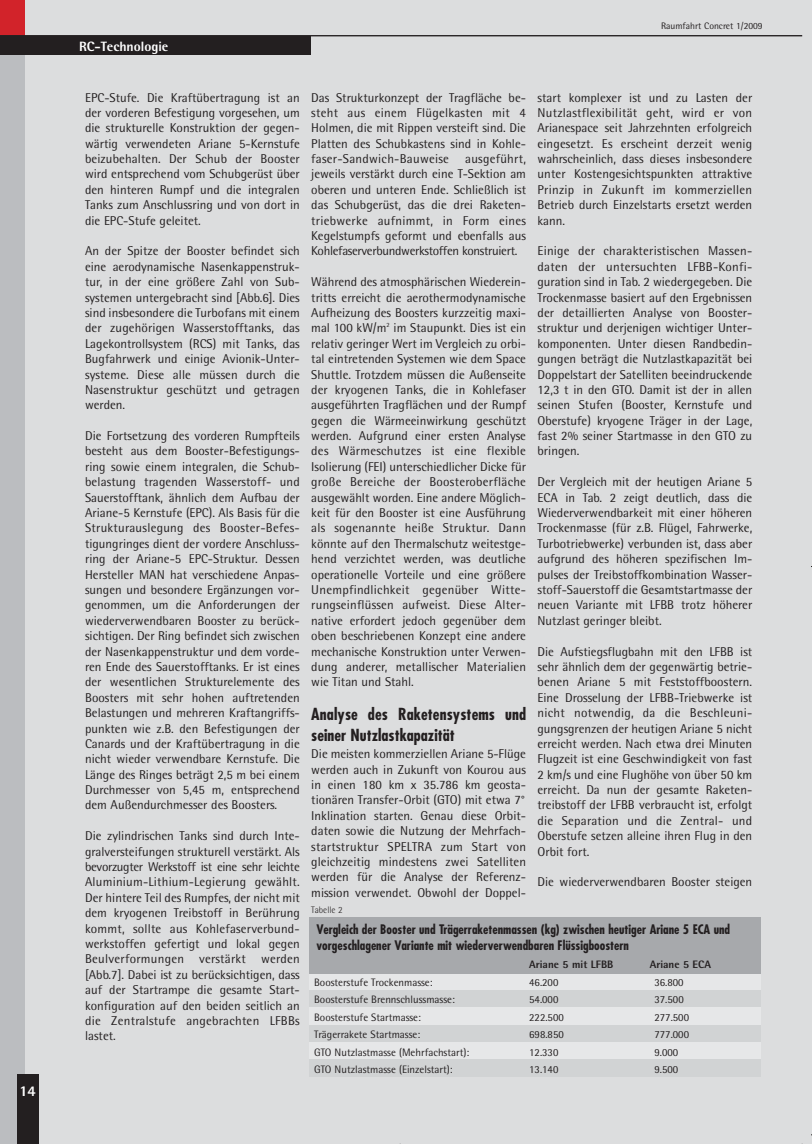
<style>
.page{position:relative;width:812px;height:1144px;background:#fff}
.page>*{position:absolute;margin:0;border:0;box-sizing:border-box;transform-origin:0 0}
.t1{font:700 condensed 16.2px/20.5px "Futura";letter-spacing:.005em;color:#231f20}
.t2{font:800 14.85px "AT Rotis Semi Sans";color:#fff}
.t3{font:800 13.5px "AT Rotis Semi Sans";color:#fff}
.t4{font:12.9px/15.5px "AT Rotis Semi Sans";color:#231f20;text-align:justify}
.t5{font:700 condensed 12.9px/16.2px "Futura";color:#231f20}
.t6{font:10.8px "AT Rotis Semi Sans";color:#231f20}
.t7{font:800 10.8px "AT Rotis Semi Sans";color:#231f20}
.t8{font:9.45px "AT Rotis Semi Sans";color:#231f20}
.t9{font:300 9.45px "AT Rotis Semi Sans";color:#231f20}
</style>
<div class="page">
<div style="left:0;top:0;width:812px;height:1143px;background:#dcddde"></div>
<div style="left:309px;top:973px;width:451px;height:17px;background:#e6e7e8"></div>
<div style="left:0;top:0;width:25px;height:1143px;background:#bbbdc0"></div>
<div style="left:0;top:0;width:25px;height:38px;background:#d2232a"></div>
<hr style="left:0;top:35px;width:802px;height:1px;background:#231f20">
<div style="left:0;top:36px;width:310px;height:19px;background:#231f20"></div>
<div style="left:17px;top:1074px;width:21px;height:70px;background:#231f20"></div>
<div style="left:309px;top:917px;width:451px;height:56px;background:#a7a9ac"></div>
<div style="left:309px;top:990px;width:451px;height:18px;background:#d1d3d4"></div>
<div style="left:309px;top:1008px;width:451px;height:17px;background:#e6e7e8"></div>
<div style="left:309px;top:1025px;width:451px;height:17px;background:#d1d3d4"></div>
<div style="left:309px;top:1042px;width:451px;height:17px;background:#e6e7e8"></div>
<div style="left:309px;top:1059px;width:451px;height:18px;background:#d1d3d4"></div>
<p class="t2" style="left:19px;top:1085px;width:18px">14</p>
<p class="t3" style="left:79px;top:41px;width:91px">RC-Technologie</p>
<p class="t8" style="left:661px;top:23px;width:103px">Raumfahrt Concret 1/2009</p>
<p class="t4" style="left:85px;top:91px;width:216px">EPC-Stufe. Die Kraftübertragung ist an der vorderen Befestigung vorgesehen, um die strukturelle Konstruktion der gegen&shy;wärtig verwendeten Ariane 5-Kernstufe beizubehalten. Der Schub der Booster wird entsprechend vom Schubgerüst über den hinteren Rumpf und die integralen Tanks zum Anschlussring und von dort in die EPC-Stufe geleitet.</p>
<p class="t4" style="left:85px;top:245px;width:216px">An der Spitze der Booster befindet sich eine aerodynamische Nasenkappen struk - tur, in der eine größere Zahl von Sub - systemen untergebracht sind [Abb.6]. Dies sind insbesondere die Turbofans mit einem der zugehörigen Wasserstofftanks, das Lagekontrollsystem (RCS) mit Tanks, das Bugfahrwerk und einige Avionik-Unter - systeme. Diese alle müssen durch die Nasenstruktur geschützt und getragen werden.</p>
<p class="t4" style="left:85px;top:429px;width:216px">Die Fortsetzung des vorderen Rumpfteils besteht aus dem Booster-Befestigungs - ring sowie einem integralen, die Schub&shy;belastung tragenden Wasserstoff- und Sauerstofftank, ähnlich dem Aufbau der Ariane-5 Kernstufe (EPC). Als Basis für die Strukturauslegung des Booster-Befes - tigungringes dient der vordere Anschluss - ring der Ariane-5 EPC-Struktur. Dessen Hersteller MAN hat verschiedene Anpas - sungen und besondere Ergänzungen vor&shy;genommen, um die Anforderungen der wiederverwendbaren Booster zu berück&shy;sichtigen. Der Ring befindet sich zwischen der Nasenkappenstruktur und dem vorde&shy;ren Ende des Sauerstofftanks. Er ist eines der wesentlichen Strukturelemente des Boosters mit sehr hohen auftretenden Belastungen und mehreren Kraftangriffs - punkten wie z.B. den Befestigungen der Canards und der Kraftübertragung in die nicht wieder verwendbare Kernstufe. Die Länge des Ringes beträgt 2,5 m bei einem Durchmesser von 5,45 m, entsprechend dem Außendurchmesser des Boosters.</p>
<p class="t4" style="left:85px;top:829px;width:216px">Die zylindrischen Tanks sind durch Inte - gralversteifungen strukturell verstärkt. Als bevorzugter Werkstoff ist eine sehr leichte Aluminium-Lithium-Legierung gewählt.<br>Der hintere Teil des Rumpfes, der nicht mit dem kryogenen Treibstoff in Berüh rung kommt, sollte aus Kohlefaserver bund - werkstoffen gefertigt und lokal gegen Beulverformungen verstärkt werden [Abb.7]. Dabei ist zu berücksichtigen, dass auf der Startrampe die gesamte Start - konfiguration auf den beiden seitlich an die Zentralstufe angebrachten LFBBs lastet.</p>
<p class="t4" style="left:311px;top:91px;width:216px">Das Strukturkonzept der Tragfläche be - steht aus einem Flügelkasten mit 4<br>Holmen, die mit Rippen versteift sind. Die Platten des Schubkastens sind in Kohle - faser-Sandwich-Bauweise</p>
<p class="t4" style="left:311px;top:152px;width:216px;text-indent:154px">ausgeführt, jeweils verstärkt durch eine T-Sektion am oberen und unteren Ende. Schließlich ist das Schubgerüst, das die drei Raketen - triebwerke aufnimmt, in Form eines Kegelstumpfs geformt und ebenfalls aus Kohlefaserverbundwerkstoffen konstruiert.</p>
<p class="t4" style="left:311px;top:275px;width:216px">Während des atmosphärischen Wiederein - tritts erreicht die aerothermodynamische Aufheizung des Boosters kurzzeitig maxi&shy;mal 100 kW/m<sup>2</sup> im Staupunkt. Dies ist ein relativ geringer Wert im Vergleich zu orbi&shy;tal eintretenden Systemen wie dem Space Shuttle. Trotzdem müssen die Außenseite der kryogenen Tanks, die in Kohlefaser ausgeführten Tragflächen und der Rumpf gegen die Wärmeeinwirkung geschützt werden. Aufgrund einer ersten Analyse des Wärmeschutzes ist eine flexible Isolierung (FEI) unterschiedlicher Dicke für große Bereiche der Boosteroberfläche ausgewählt worden. Eine andere Möglich - keit für den Booster ist eine Ausführung als sogenannte heiße Struktur. Dann könnte auf den Thermalschutz weitestge&shy;hend verzichtet werden, was deutliche operationelle Vorteile und eine größere Unempfindlichkeit gegenüber Witte - rungs ein flüssen aufweist. Diese Alter - native erfordert jedoch gegenüber dem oben beschriebenen Konzept eine andere mechanische Konstruktion unter Verwen - dung anderer, metallischer Materialien wie Titan und Stahl.</p>
<p class="t1" style="left:311px;top:705px;width:216px">Analyse des Raketensystems und seiner Nutzlastkapazität</p>
<p class="t4" style="left:311px;top:747px;width:216px">Die meisten kommerziellen Ariane 5-Flüge werden auch in Zukunft von Kourou aus in einen 180 km x 35.786 km geosta&shy;tionären Transfer-Orbit (GTO) mit etwa 7° Inklination starten. Genau diese Orbit - daten sowie die Nutzung der Mehrfach - startstruktur SPELTRA zum Start von gleichzeitig mindestens zwei Satelliten werden für die Analyse der Referenz - mission verwendet. Obwohl der Doppel -</p>
<p class="t9" style="left:311px;top:906px;width:33px">Tabelle 2</p>
<p class="t4" style="left:537px;top:91px;width:216px">start komplexer ist und zu Lasten der Nutzlastflexibilität geht, wird er von Arianespace seit Jahrzehnten erfolgreich eingesetzt. Es erscheint derzeit wenig wahrscheinlich, dass dieses insbesondere unter Kostengesichtspunkten attraktive Prinzip in Zukunft im kommerziellen Betrieb durch Einzelstarts ersetzt werden kann.</p>
<p class="t4" style="left:537px;top:245px;width:216px">Einige der charakteristischen Massen - daten der untersuchten LFBB-Konfi - guration sind in Tab. 2 wiedergegeben. Die Trockenmasse basiert auf den Ergebnissen der detaillierten Analyse von Booster - struktur und derjenigen wichtiger Unter&shy;komponenten. Unter diesen Randbe din - gungen beträgt die Nutzlastkapazität bei Doppelstart der Satelliten beeindruckende 12,3 t in den GTO. Damit ist der in allen seinen Stufen (Booster, Kernstufe und Oberstufe) kryogene Träger in der Lage, fast 2% seiner Startmasse in den GTO zu bringen.</p>
<p class="t4" style="left:537px;top:475px;width:216px">Der Vergleich mit der heutigen Ariane 5<br>ECA in Tab. 2 zeigt deutlich, dass die Wiederverwendbarkeit mit einer höheren Trockenmasse (für z.B. Flügel, Fahrwerke, Turbotriebwerke) verbunden ist, dass aber aufgrund des höheren spezifischen Im - pulses der Treibstoffkombination Wasser - stoff-Sauerstoff die Gesamtstartmasse der neuen Variante mit LFBB trotz höherer Nutzlast geringer bleibt.</p>
<p class="t4" style="left:537px;top:645px;width:216px">Die Aufstiegsflugbahn mit den LFBB ist sehr ähnlich dem der gegenwärtig betrie&shy;benen Ariane 5 mit Feststoffboostern.<br>Eine Drosselung der LFBB-Triebwerke ist nicht notwendig, da die Beschleu ni - gungsgrenzen der heutigen Ariane 5 nicht erreicht werden. Nach etwa drei Minuten Flugzeit ist eine Geschwindigkeit von fast 2 km/s und eine Flughöhe von über 50 km erreicht. Da nun der gesamte Raketen - treibstoff der LFBB verbraucht ist, erfolgt die Separation und die Zentral- und Oberstufe setzen alleine ihren Flug in den Orbit fort.</p>
<p class="t4" style="left:537px;top:876px;width:216px">Die wiederverwendbaren Booster steigen</p>
<p class="t5" style="left:316px;top:922px;width:415px">Vergleich der Booster und Trägerraketen massen (kg) zwischen heutiger Ariane 5 ECA und vorgeschlagener Variante mit wiederverwendbaren Flüssigboostern</p>
<p class="t7" style="left:529px;top:961px;width:86px">Ariane 5 mit LFBB</p>
<p class="t7" style="left:650px;top:961px;width:63px">Ariane 5 ECA</p>
<p class="t6" style="left:314px;top:978px;width:120px">Boosterstufe Trockenmasse:</p>
<p class="t6" style="left:529px;top:978px;width:31px">46.200</p>
<p class="t6" style="left:654px;top:978px;width:31px">36.800</p>
<p class="t6" style="left:314px;top:996px;width:142px">Boosterstufe Brennschlussmasse:</p>
<p class="t6" style="left:529px;top:996px;width:31px">54.000</p>
<p class="t6" style="left:654px;top:996px;width:31px">37.500</p>
<p class="t6" style="left:314px;top:1013px;width:108px">Boosterstufe Startmasse:</p>
<p class="t6" style="left:529px;top:1013px;width:36px">222.500</p>
<p class="t6" style="left:654px;top:1013px;width:36px">277.500</p>
<p class="t6" style="left:314px;top:1031px;width:108px">Trägerrakete Startmasse:</p>
<p class="t6" style="left:529px;top:1031px;width:36px">698.850</p>
<p class="t6" style="left:654px;top:1031px;width:36px">777.000</p>
<p class="t6" style="left:314px;top:1048px;width:157px">GTO Nutzlastmasse (Mehrfachstart):</p>
<p class="t6" style="left:529px;top:1048px;width:31px">12.330</p>
<p class="t6" style="left:654px;top:1048px;width:25px">9.000</p>
<p class="t6" style="left:314px;top:1066px;width:140px">GTO Nutzlastmasse (Einzelstart):</p>
<p class="t6" style="left:529px;top:1066px;width:31px">13.140</p>
<p class="t6" style="left:654px;top:1066px;width:25px">9.500</p>
</div>
